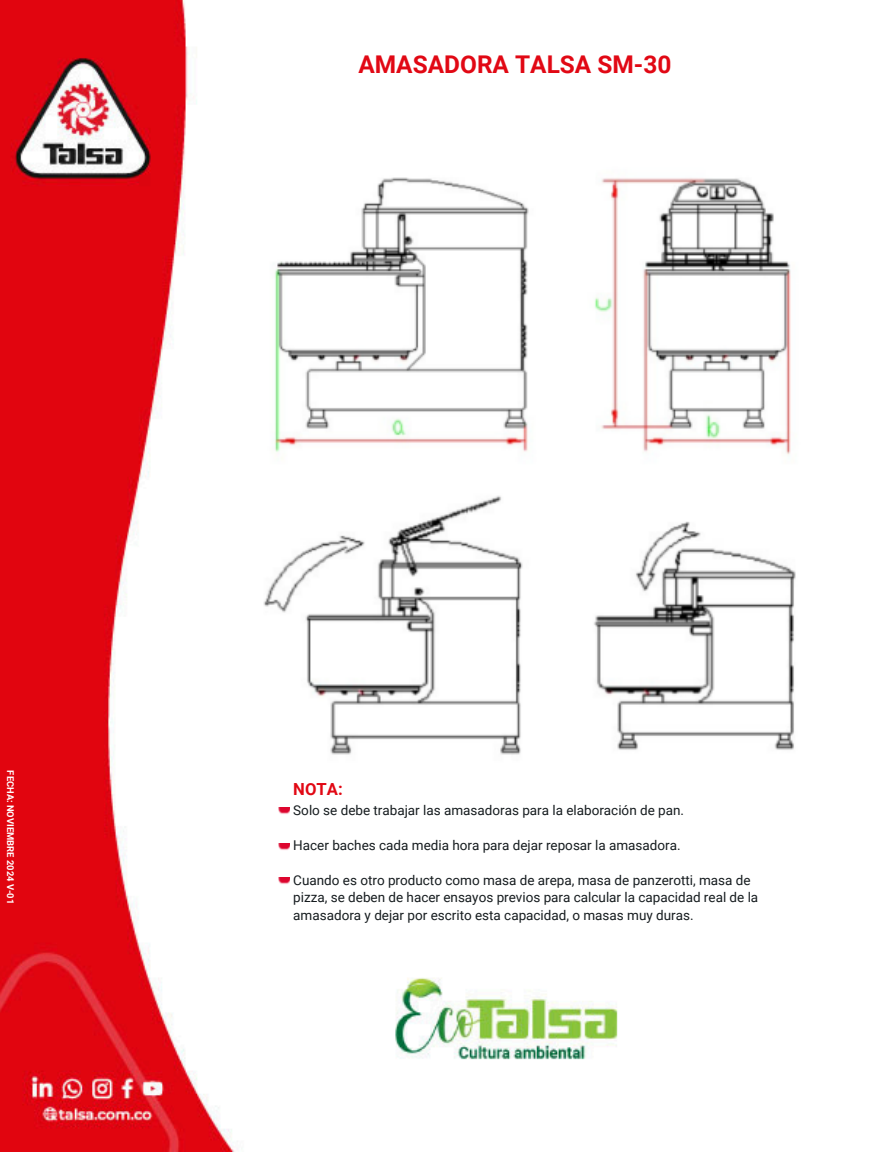
<style>
.page{position:relative;width:890px;height:1152px;background:#fff}
.page>*{position:absolute;margin:0;border:0;box-sizing:border-box;transform-origin:0 0}
.t1{font:700 24.45px "Roboto";color:#e10814}
.t2{font:700 16.65px "Roboto";color:#e10814}
.t3{font:13.5px/17.4px "Roboto";color:#161c1f}
.t4{font:700 9.38px "Roboto";color:#fff}
</style>
<div class="page">
<img style="left:0;top:0;width:618px;height:1152px">
<img style="left:212px;top:119px;width:584px;height:662px">
<svg style="left:278px;top:807px;width:11px;height:7px"></svg>
<svg style="left:278px;top:844px;width:11px;height:7px"></svg>
<svg style="left:278px;top:877px;width:11px;height:7px"></svg>
<p class="t4" style="left:16px;top:770px;width:135px;rotate:90deg">FECHA: NOVIEMBRE 2024 V-01</p>
<p class="t1" style="left:358px;top:50px;width:314px">AMASADORA TALSA SM-30</p>
<h1 class="t2" style="left:293px;top:780px;width:51px">NOTA:</h1>
<h1 class="t3" style="left:293px;top:802px;width:392px">Solo se debe trabajar las amasadoras para la elaboración de pan.</h1>
<p class="t3" style="left:293px;top:836px;width:389px">Hacer baches cada media hora para dejar reposar la amasadora.</p>
<p class="t3" style="left:293px;top:871px;width:466px">Cuando es otro producto como masa de arepa, masa de panzerotti, masa de pizza, se deben de hacer ensayos previos para calcular la capacidad real de la amasadora y dejar por escrito esta capacidad, o masas muy duras.</p>
</div>
